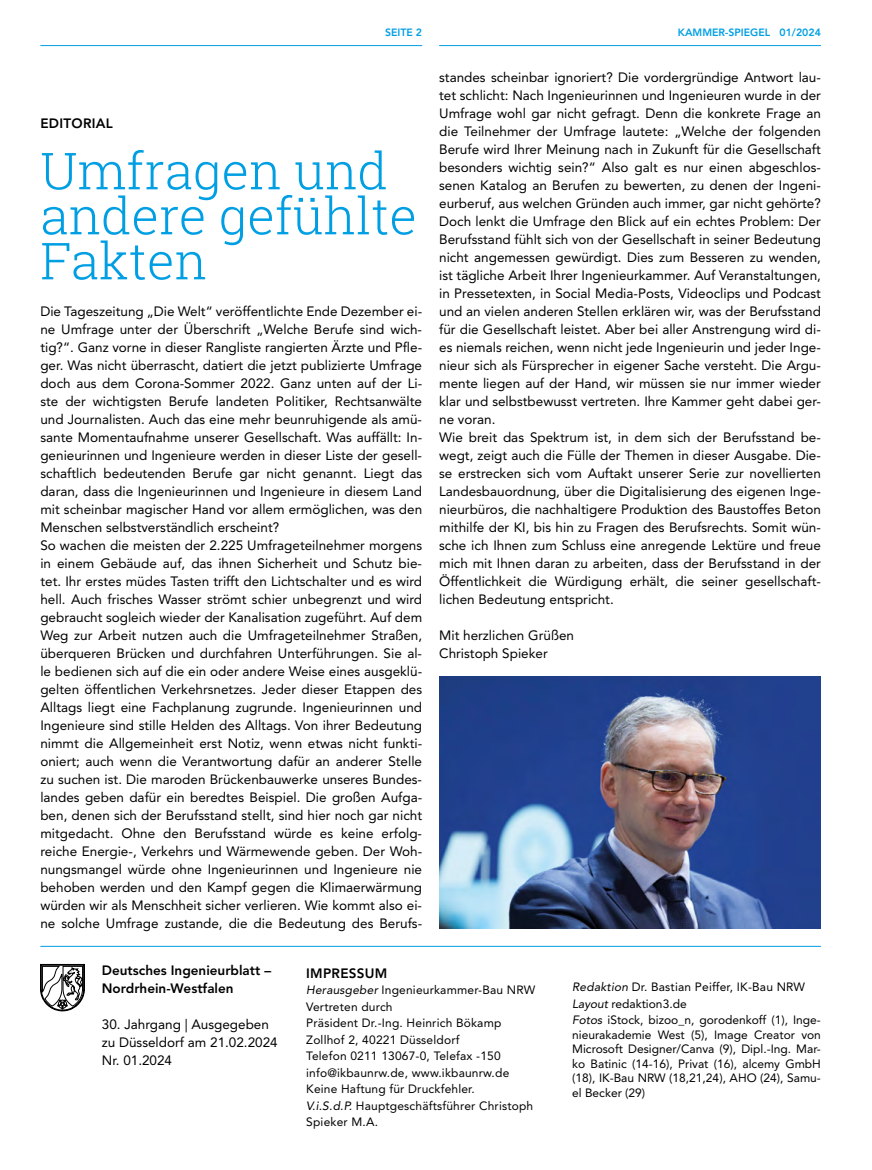
<style>
.page{position:relative;width:872px;height:1170px;background:#fff}
.page>*{position:absolute;margin:0;border:0;box-sizing:border-box;transform-origin:0 0}
.t1{font:300 51px/45px "Roboto Slab";color:#009fe3}
.t2{font:13.5px/18px "Avenir LT Std";color:#000}
.t3{font:800 13.5px/18px "Avenir LT Std";color:#000}
.t4{font:800 13.5px "Avenir LT Std";letter-spacing:.02em;color:#000}
.t5{font:12px/16.5px "Avenir LT Std";letter-spacing:.015em;color:#000}
.t6{font:800 10.5px "Avenir LT Std";color:#009fe3}
.s1{font-style:italic}
</style>
<div class="page">
<svg style="left:40px;top:964px;width:45px;height:47px"></svg>
<hr style="left:439px;top:45px;width:382px;height:1px;background:#009fe3">
<hr style="left:40px;top:45px;width:382px;height:1px;background:#009fe3">
<hr style="left:40px;top:946px;width:781px;height:1px;background:#009fe3">
<img style="left:439px;top:676px;width:382px;height:252px">
<p class="t6" style="left:385px;top:26px;width:39px">SEITE 2</p>
<p class="t6" style="left:678px;top:26px;width:145px">KAMMER-SPIEGEL 01/2024</p>
<p class="t4" style="left:40px;top:115px;width:74px">EDITORIAL</p>
<h1 class="t1" style="left:40px;top:147px;width:378px">Umfragen und andere gefühlte<br>Fakten</h1>
<p class="t2" style="left:40px;top:302px;width:383px">Die Tageszeitung „Die Welt“ veröffentlichte Ende Dezember ei&shy;ne Umfrage unter der Überschrift „Welche Berufe sind wich&shy;tig?“. Ganz vorne in dieser Rangliste rangierten Ärzte und Pfle&shy;ger. Was nicht überrascht, datiert die jetzt publizierte Umfrage doch aus dem Corona-Sommer 2022. Ganz unten auf der Li&shy;ste der wichtigsten Berufe landeten Politiker, Rechtsanwälte und Journalisten. Auch das eine mehr beunruhigende als amü&shy;sante Momentaufnahme unserer Gesellschaft. Was auffällt: In&shy;genieurinnen und Ingenieure werden in dieser Liste der gesell&shy;schaftlich bedeutenden Berufe gar nicht genannt. Liegt das daran, dass die Ingenieurinnen und Ingenieure in diesem Land mit scheinbar magischer Hand vor allem ermöglichen, was den Menschen selbstverständlich erscheint?<br>So wachen die meisten der 2.225 Umfrageteilnehmer morgens in einem Gebäude auf, das ihnen Sicherheit und Schutz bie&shy;tet. Ihr erstes müdes Tasten trifft den Lichtschalter und es wird hell. Auch frisches Wasser strömt schier unbegrenzt und wird gebraucht sogleich wieder der Kanalisation zugeführt. Auf dem Weg zur Arbeit nutzen auch die Umfrageteilnehmer Straßen, überqueren Brücken und durchfahren Unterführungen. Sie al&shy;le bedienen sich auf die ein oder andere Weise eines ausgeklü&shy;gelten öffentlichen Verkehrsnetzes. Jeder dieser Etappen des Alltags liegt eine Fachplanung zugrunde. Ingenieurinnen und Ingenieure sind stille Helden des Alltags. Von ihrer Bedeutung nimmt die Allgemeinheit erst Notiz, wenn etwas nicht funkti&shy;oniert; auch wenn die Verantwortung dafür an anderer Stelle zu suchen ist. Die maroden Brückenbauwerke unseres Bundes&shy;landes geben dafür ein beredtes Beispiel. Die großen Aufga&shy;ben, denen sich der Berufsstand stellt, sind hier noch gar nicht mitgedacht. Ohne den Berufsstand würde es keine erfolg&shy;reiche Energie-, Verkehrs und Wärmewende geben. Der Woh&shy;nungsmangel würde ohne Ingenieurinnen und Ingenieure nie behoben werden und den Kampf gegen die Klimaerwärmung würden wir als Menschheit sicher verlieren. Wie kommt also ei&shy;ne solche Umfrage zustande, die die Bedeutung des Berufs-</p>
<p class="t2" style="left:439px;top:68px;width:383px">standes scheinbar ignoriert? Die vordergründige Antwort lau&shy;tet schlicht: Nach Ingenieurinnen und Ingenieuren wurde in der Umfrage wohl gar nicht gefragt. Denn die konkrete Frage an die Teilnehmer der Umfrage lautete: „Welche der folgenden Berufe wird Ihrer Meinung nach in Zukunft für die Gesellschaft besonders wichtig sein?“ Also galt es nur einen abgeschlos&shy;senen Katalog an Berufen zu bewerten, zu denen der Ingeni&shy;eurberuf, aus welchen Gründen auch immer, gar nicht gehörte?<br>Doch lenkt die Umfrage den Blick auf ein echtes Problem: Der Berufsstand fühlt sich von der Gesellschaft in seiner Bedeutung nicht angemessen gewürdigt. Dies zum Besseren zu wenden, ist tägliche Arbeit Ihrer Ingenieurkammer. Auf Veranstaltungen, in Pressetexten, in Social Media-Posts, Videoclips und Podcast und an vielen anderen Stellen erklären wir, was der Berufsstand für die Gesellschaft leistet. Aber bei aller Anstrengung wird di&shy;es niemals reichen, wenn nicht jede Ingenieurin und jeder Inge&shy;nieur sich als Fürsprecher in eigener Sache versteht. Die Argu&shy;mente liegen auf der Hand, wir müssen sie nur immer wieder klar und selbstbewusst vertreten. Ihre Kammer geht dabei ger&shy;ne voran.<br>Wie breit das Spektrum ist, in dem sich der Berufsstand be&shy;wegt, zeigt auch die Fülle der Themen in dieser Ausgabe. Die&shy;se erstrecken sich vom Auftakt unserer Serie zur novellierten Landesbauordnung, über die Digitalisierung des eigenen Inge&shy;nieurbüros, die nachhaltigere Produktion des Baustoffes Beton mithilfe der KI, bis hin zu Fragen des Berufsrechts. Somit wün&shy;sche ich Ihnen zum Schluss eine anregende Lektüre und freue mich mit Ihnen daran zu arbeiten, dass der Berufsstand in der Öffentlichkeit die Würdigung erhält, die seiner gesellschaft&shy;lichen Bedeutung entspricht.</p>
<p class="t2" style="left:439px;top:626px;width:136px">Mit herzlichen Grüßen<br>Christoph Spieker</p>
<p class="t3" style="left:102px;top:960px;width:171px">Deutsches Ingenieurblatt –<br>Nordrhein-Westfalen</p>
<p class="t2" style="left:102px;top:1014px;width:177px">30. Jahrgang | Ausgegeben zu Düsseldorf am 21.02.2024<br>Nr. 01.2024</p>
<p class="t4" style="left:306px;top:965px;width:83px">IMPRESSUM</p>
<p class="t5" style="left:306px;top:981px;width:230px"><span class="s1">Herausgeber</span> Ingenieurkammer-Bau NRW<br>Vertreten durch<br>Präsident Dr.-Ing. Heinrich Bökamp<br>Zollhof 2, 40221 Düsseldorf<br>Telefon 0211 13067-0, Telefax -150 info@ikbaunrw.de, www.ikbaunrw.de<br>Keine Haftung für Druckfehler.<br><span class="s1">V.i.S.d.P.</span> Hauptgeschäftsführer Christoph<br>Spieker M.A.</p>
<p class="t5" style="left:572px;top:979px;width:250px"><span class="s1">Redaktion</span> Dr. Bastian Peiffer, IK-Bau NRW<br><span class="s1">Layout</span> redaktion3.de<br><span class="s1">Fotos</span> iStock, bizoo_n, gorodenkoff (1), Inge-</p>
<p class="t5" style="left:572px;top:1027px;width:250px;line-height:14.4px;text-align:justify">nieurakademie West (5), Image Creator von Microsoft Designer/Canva (9), Dipl.-Ing. Mar&shy;ko Batinic (14-16), Privat (16), alcemy GmbH (18), IK-Bau NRW (18,21,24), AHO (24), Samu&shy;el Becker (29)</p>
</div>
